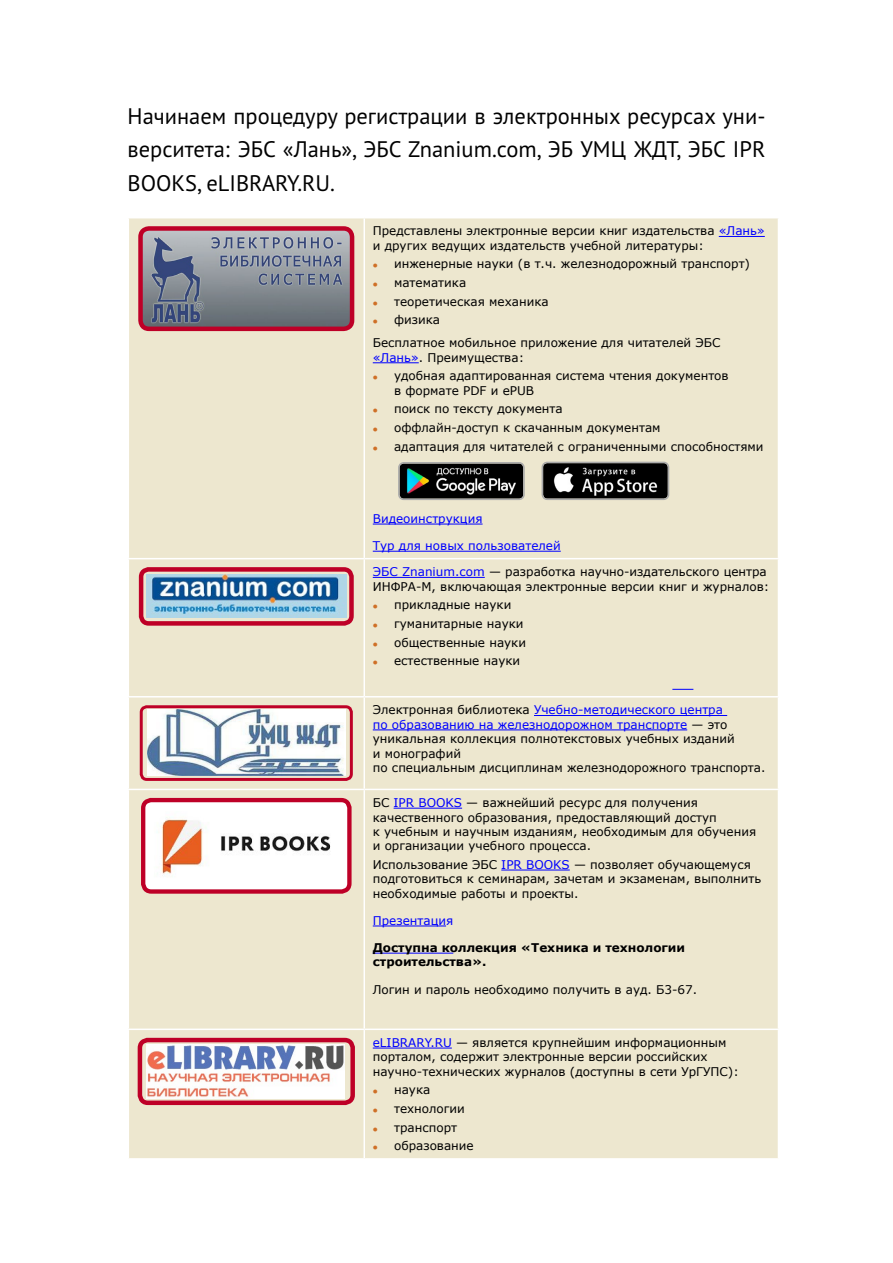
<style>
.page{position:relative;width:893px;height:1263px;background:#fff}
.page>*{position:absolute;margin:0;border:0;box-sizing:border-box;transform-origin:0 0}
.t1{font:22.5px/33.8px "PT Sans Pro";color:#000;text-align:justify}
.t2{font:12px/14.4px "Verdana";color:#000}
.t3{font:12px/26.2px "Verdana";color:#00f}
.t4{font:700 12px/14.4px "Verdana";color:#000}
.s1{color:#00f}
.s2{color:#cf7027}
.s3{color:#000}
</style>
<div class="page">
<div style="left:129px;top:218px;width:649px;height:940px;background:#ede7cf"></div>
<hr style="left:364px;top:218px;width:1px;height:340px;background:#fff">
<hr style="left:128px;top:558px;width:236px;height:1px;background:#fff">
<hr style="left:364px;top:558px;width:415px;height:1px;background:#fff">
<hr style="left:364px;top:559px;width:1px;height:137px;background:#fff">
<hr style="left:128px;top:696px;width:236px;height:1px;background:#fff">
<hr style="left:364px;top:696px;width:415px;height:1px;background:#fff">
<hr style="left:364px;top:697px;width:1px;height:92px;background:#fff">
<hr style="left:128px;top:789px;width:236px;height:1px;background:#fff">
<hr style="left:364px;top:789px;width:415px;height:1px;background:#fff">
<hr style="left:364px;top:790px;width:1px;height:238px;background:#fff">
<hr style="left:128px;top:1028px;width:236px;height:2px;background:#fff">
<hr style="left:364px;top:1028px;width:415px;height:2px;background:#fff">
<hr style="left:364px;top:1030px;width:1px;height:128px;background:#fff">
<img style="left:143px;top:231px;width:206px;height:95px">
<div style="left:138px;top:226px;width:216px;height:105px;border:4px solid #be0027;border-radius:9px"></div>
<hr style="left:719px;top:236px;width:46px;height:1px;background:#00f">
<hr style="left:373px;top:362px;width:46px;height:1px;background:#00f">
<hr style="left:373px;top:524px;width:110px;height:1px;background:#00f">
<hr style="left:373px;top:551px;width:188px;height:1px;background:#00f">
<img style="left:401px;top:465px;width:121px;height:32px">
<div style="left:398px;top:462px;width:127px;height:38px;border:2px solid #aaa;border-radius:5px"></div>
<img style="left:545px;top:465px;width:121px;height:32px">
<div style="left:542px;top:462px;width:127px;height:38px;border:2px solid #aaa;border-radius:5px"></div>
<img style="left:146px;top:575px;width:200px;height:42px">
<div style="left:139px;top:567px;width:215px;height:59px;border:4px solid #be0027;border-radius:8px"></div>
<hr style="left:373px;top:577px;width:112px;height:1px;background:#00f">
<svg style="left:672px;top:689px;width:21px;height:1px"></svg>
<img style="left:147px;top:709px;width:199px;height:66px">
<div style="left:140px;top:705px;width:213px;height:76px;border:3px solid #be0027;border-radius:6px"></div>
<hr style="left:534px;top:715px;width:193px;height:1px;background:#00f">
<hr style="left:373px;top:729px;width:314px;height:1px;background:#00f">
<img style="left:146px;top:803px;width:201px;height:86px">
<div style="left:141px;top:798px;width:211px;height:96px;border:4px solid #be0027;border-radius:8px"></div>
<hr style="left:394px;top:808px;width:68px;height:1px;background:#00f">
<hr style="left:501px;top:870px;width:69px;height:1px;background:#00f">
<hr style="left:373px;top:926px;width:73px;height:1px;background:#00f">
<hr style="left:373px;top:953px;width:80px;height:1px;background:#00f">
<img style="left:147px;top:1044px;width:197px;height:54px">
<div style="left:138px;top:1038px;width:217px;height:67px;border:4px solid #be0027;border-radius:8px"></div>
<hr style="left:373px;top:1048px;width:79px;height:1px;background:#00f">
<h1 class="t1" style="left:128px;top:98px;width:639px">Начинаем процедуру регистрации в электронных ресурсах уни&shy;верситета: ЭБС «Лань», ЭБС Znanium.com, ЭБ УМЦ ЖДТ, ЭБС IPR BOOKS, eLIBRARY.RU.</h1>
<p class="t2" style="left:373px;top:224px;width:393px">Представлены электронные версии книг издательства <span class="s1">«Лань» </span>и других ведущих издательств учебной литературы:</p>
<p class="t2" style="left:373px;top:257px;width:379px"><span class="s2">●</span> инженерные науки (в т.ч. железнодорожный транспорт)</p>
<p class="t2" style="left:373px;top:275px;width:95px"><span class="s2">●</span> математика</p>
<p class="t2" style="left:373px;top:294px;width:177px"><span class="s2">●</span> теоретическая механика</p>
<p class="t2" style="left:373px;top:308px;width:349px;line-height:23px"><span class="s2">●</span> физика<br>Бесплатное мобильное приложение для читателей ЭБС</p>
<p class="t2" style="left:373px;top:350px;width:153px"><span class="s1">«Лань»</span>. Преимущества:</p>
<p class="t2" style="left:394px;top:369px;width:336px;text-indent:-21px"><span class="s2">●</span> удобная адаптированная система чтения документов в формате PDF и ePUB</p>
<p class="t2" style="left:373px;top:402px;width:191px"><span class="s2">●</span> поиск по тексту документа</p>
<p class="t2" style="left:373px;top:420px;width:289px"><span class="s2">●</span> оффлайн-доступ к скачанным документам</p>
<p class="t2" style="left:373px;top:439px;width:392px"><span class="s2">●</span> адаптация для читателей с ограниченными способностями</p>
<p class="t3" style="left:373px;top:505px;width:111px">Видеоинструкция</p>
<p class="t3" style="left:373px;top:532px;width:396px">Тур для новых пользователей<br>ЭБС Znanium.com <span class="s3">— разработка научно-издательского центра</span></p>
<p class="t2" style="left:373px;top:579px;width:398px">ИНФРА-М, включающая электронные версии книг и журналов:</p>
<p class="t2" style="left:373px;top:598px;width:140px"><span class="s2">●</span> прикладные науки</p>
<p class="t2" style="left:373px;top:616px;width:152px"><span class="s2">●</span> гуманитарные науки</p>
<p class="t2" style="left:373px;top:635px;width:155px"><span class="s2">●</span> общественные науки</p>
<p class="t2" style="left:373px;top:654px;width:149px"><span class="s2">●</span> естественные науки</p>
<p class="t2" style="left:373px;top:703px;width:394px">Электронная библиотека <span class="s1">Учебно-методического центра<br>по образованию на железнодорожном транспорте</span> — это уникальная коллекция полнотекстовых учебных изданий<br>и монографий<br>по специальным дисциплинам железнодорожного транспорта.</p>
<p class="t2" style="left:373px;top:795px;width:385px">БС <span class="s1">IPR BOOKS</span> — важнейший ресурс для получения качественного образования, предоставляющий доступ<br>к учебным и научным изданиям, необходимым для обучения и организации учебного процесса.</p>
<p class="t2" style="left:373px;top:857px;width:390px">Использование ЭБС <span class="s1">IPR BOOKS</span> — позволяет обучающемуся подготовиться к семинарам, зачетам и экзаменам, выполнить необходимые работы и проекты.</p>
<p class="t3" style="left:373px;top:907px;width:82px">Презентация</p>
<p class="t4" style="left:373px;top:940px;width:314px">Доступна коллекция «Техника и технологии строительства».</p>
<p class="t2" style="left:373px;top:982px;width:326px">Логин и пароль необходимо получить в ауд. Б3-67.</p>
<p class="t2" style="left:373px;top:1035px;width:367px"><span class="s1">eLIBRARY.RU</span> — является крупнейшим информационным порталом, содержит электронные версии российских научно-технических журналов (доступны в сети УрГУПС):</p>
<p class="t2" style="left:373px;top:1083px;width:59px"><span class="s2">●</span> наука</p>
<p class="t2" style="left:373px;top:1101px;width:94px"><span class="s2">●</span> технологии</p>
<p class="t2" style="left:373px;top:1120px;width:86px"><span class="s2">●</span> транспорт</p>
<p class="t2" style="left:373px;top:1139px;width:103px"><span class="s2">●</span> образование</p>
</div>
